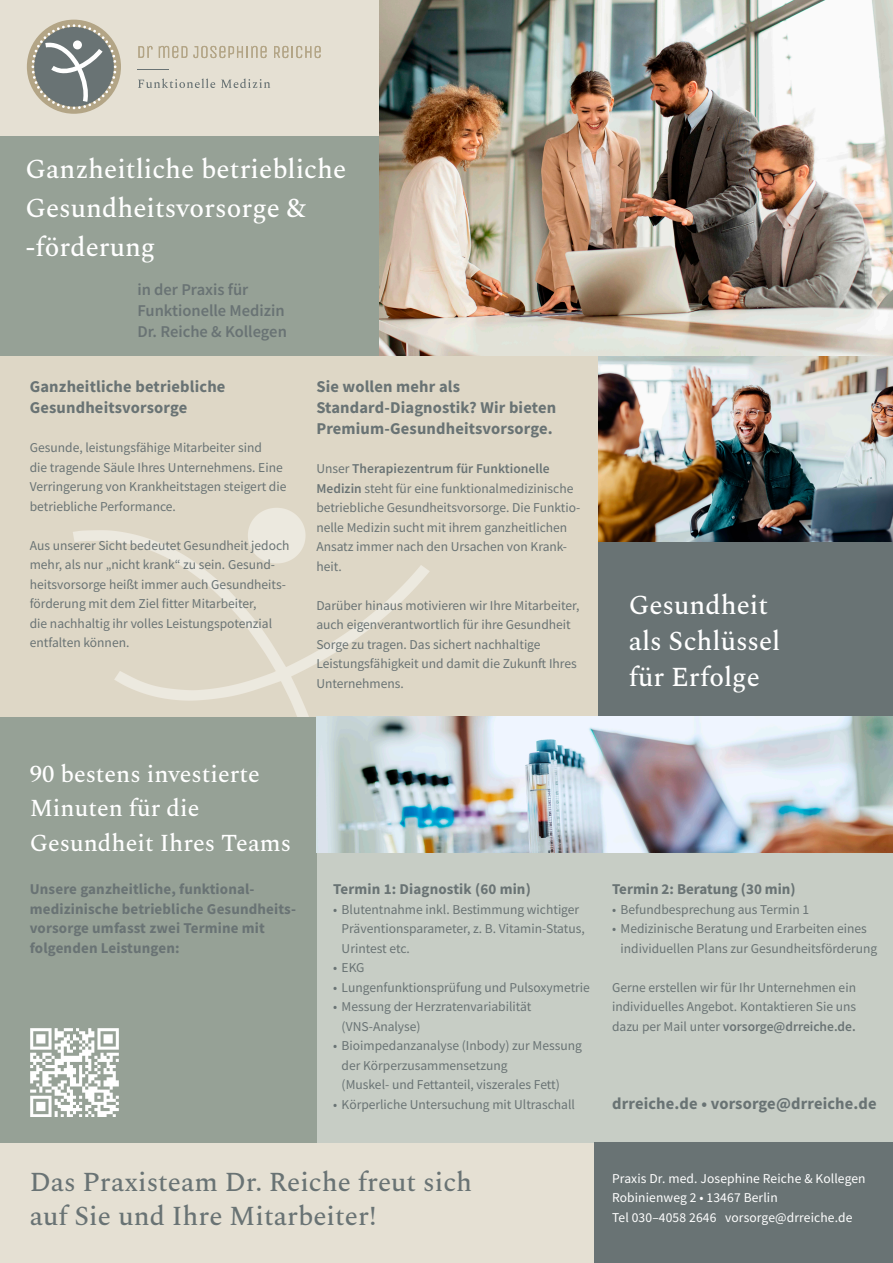
<style>
.page{position:relative;width:893px;height:1263px;background:#fff}
.page>*{position:absolute;margin:0;border:0;box-sizing:border-box;transform-origin:0 0}
.t1{font:500 27px/39px "Spectral";color:#fff}
.t2{font:500 27px/34.5px "Spectral";color:#697374}
.t3{font:500 24px/34.5px "Spectral";color:#fff}
.t4{font:700 16.5px/21px "Source Sans Pro";letter-spacing:.01em;color:#697374}
.t5{font:600 16.5px/21px "Source Sans Pro";color:#697374}
.t6{font:700 15px/19.5px "Source Sans Pro";letter-spacing:.01em;color:#697374}
.t7{font:13.5px/19.5px "Source Sans Pro";color:#697374}
.t8{font:13.5px/19.5px "Source Sans Pro";letter-spacing:.01em;color:#fff}
.s1{font-weight:600}
</style>
<div class="page">
<div style="left:0;top:1142px;width:893px;height:121px;background:#e5e0d3"></div>
<img style="left:378px;top:0;width:515px;height:356px">
<div style="left:0;top:0;width:378px;height:154px;background:#e5e0d3"></div>
<div style="left:0;top:136px;width:378px;height:222px;background:#96a196"></div>
<svg style="left:138px;top:79px;width:77px;height:9px"></svg>
<svg style="left:221px;top:79px;width:49px;height:9px"></svg>
<hr style="left:137px;top:69px;width:32px;height:1px;background:#697374">
<svg style="left:138px;top:46px;width:14px;height:12px"></svg>
<svg style="left:159px;top:46px;width:28px;height:12px"></svg>
<svg style="left:193px;top:46px;width:74px;height:12px"></svg>
<svg style="left:274px;top:46px;width:47px;height:12px"></svg>
<div style="left:27px;top:20px;width:94px;height:94px;background:#b3a586;border-radius:50%"></div>
<svg style="left:32px;top:24px;width:85px;height:85px"></svg>
<div style="left:0;top:356px;width:893px;height:362px;background:#ded7c6"></div>
<img style="left:73px;top:508px;width:447px;height:209px">
<div style="left:599px;top:356px;width:294px;height:362px;background:#697374"></div>
<img style="left:599px;top:356px;width:294px;height:185px">
<div style="left:316px;top:717px;width:577px;height:425px;background:#c7cdc5"></div>
<div style="left:0;top:717px;width:316px;height:425px;background:#96a196"></div>
<img style="left:316px;top:717px;width:577px;height:136px">
<img style="left:30px;top:1028px;width:89px;height:89px">
<div style="left:594px;top:1142px;width:299px;height:121px;background:#697374"></div>
<p class="t1" style="left:25px;top:151px;width:322px">Ganzheitliche betriebliche<br>Gesundheitsvorsorge &amp; -förderung</p>
<p class="t5" style="left:137px;top:278px;width:151px">in der Praxis für<br>Funktionelle Medizin<br>Dr. Reiche &amp; Kollegen</p>
<p class="t4" style="left:30px;top:376px;width:197px">Ganzheitliche betriebliche<br>Gesundheitsvorsorge</p>
<p class="t7" style="left:30px;top:438px;width:258px">Gesunde, leistungsfähige Mitarbeiter sind<br>die tragende Säule Ihres Unternehmens. Eine Verringerung von Krankheitstagen steigert die betriebliche Performance.</p>
<p class="t7" style="left:30px;top:535px;width:261px">Aus unserer Sicht bedeutet Gesundheit jedoch mehr, als nur „nicht krank“ zu sein. Gesund&shy;heitsvorsorge heißt immer auch Gesundheits&shy;förderung mit dem Ziel fitter Mitarbeiter,<br>die nachhaltig ihr volles Leistungspotenzial entfalten können.</p>
<p class="t4" style="left:316px;top:376px;width:241px">Sie wollen mehr als<br>Standard-Diagnostik? Wir bieten<br>Premium-Gesundheitsvorsorge.</p>
<p class="t7" style="left:316px;top:459px;width:265px">Unser <span class="s1">Therapiezentrum für Funktionelle Medizin</span> steht für eine funktionalmedizinische betrieb liche Gesundheitsvorsorge. Die Funktio - nelle Medizin sucht mit ihrem ganzheitlichen Ansatz immer nach den Ursachen von Krank&shy;heit.</p>
<p class="t7" style="left:316px;top:595px;width:265px">Darüber hinaus motivieren wir Ihre Mitarbeiter, auch eigenverantwortlich für ihre Gesundheit Sorge zu tragen. Das sichert nachhaltige Leistungsfähigkeit und damit die Zukunft Ihres Unternehmens.</p>
<p class="t1" style="left:629px;top:588px;width:153px;line-height:36px">Gesundheit als Schlüssel für Erfolge</p>
<p class="t3" style="left:30px;top:757px;width:263px">90 bestens investierte<br>Minuten für die<br>Gesundheit Ihres Teams</p>
<p class="t6" style="left:30px;top:879px;width:268px">Unsere ganzheitliche, funktional - medizinische betriebliche Gesundheits - vorsorge umfasst zwei Termine mit folgenden Leistungen:</p>
<p class="t6" style="left:612px;top:879px;width:185px">Termin 2: Beratung (30 min)</p>
<p class="t6" style="left:333px;top:879px;width:199px">Termin 1: Diagnostik (60 min)</p>
<p class="t7" style="left:342px;top:899px;width:245px;text-indent:-9px">• Blutentnahme inkl. Bestimmung wichtiger<br>Präventionsparameter, z. B. Vitamin-Status,<br>Urintest etc.</p>
<p class="t7" style="left:333px;top:958px;width:33px">• EKG</p>
<p class="t7" style="left:333px;top:977px;width:258px">• Lungenfunktionsprüfung und Pulsoxymetrie</p>
<p class="t7" style="left:342px;top:997px;width:191px;text-indent:-9px">• Messung der Herzratenvariabilität (VNS-Analyse)</p>
<p class="t7" style="left:342px;top:1036px;width:242px;text-indent:-9px">• Bioimpedanzanalyse (Inbody) zur Messung der Körperzusammensetzung<br>(Muskel- und Fettanteil, viszerales Fett)</p>
<p class="t7" style="left:333px;top:1094px;width:243px">• Körperliche Untersuchung mit Ultraschall</p>
<p class="t7" style="left:612px;top:899px;width:199px">• Befundbesprechung aus Termin 1</p>
<p class="t7" style="left:621px;top:919px;width:258px;text-indent:-9px">• Medizinische Beratung und Erarbeiten eines individuellen Plans zur Gesundheitsförderung</p>
<p class="t7" style="left:612px;top:977px;width:246px;text-align:justify">Gerne erstellen wir für Ihr Unternehmen ein individuelles Angebot. Kontaktieren Sie uns dazu per Mail unter <span class="s1">vorsorge@drreiche.de.</span></p>
<p class="t4" style="left:612px;top:1092px;width:266px">drreiche.de • vorsorge@drreiche.de</p>
<p class="t2" style="left:30px;top:1165px;width:444px">Das Praxisteam Dr. Reiche freut sich auf Sie und Ihre Mitarbeiter!</p>
<p class="t8" style="left:612px;top:1168px;width:255px">Praxis Dr. med. Josephine Reiche &amp; Kollegen<br>Robinienweg 2 • 13467 Berlin</p>
<p class="t8" style="left:612px;top:1207px;width:242px">Tel 030–4058 2646 vorsorge@drreiche.de</p>
</div>
